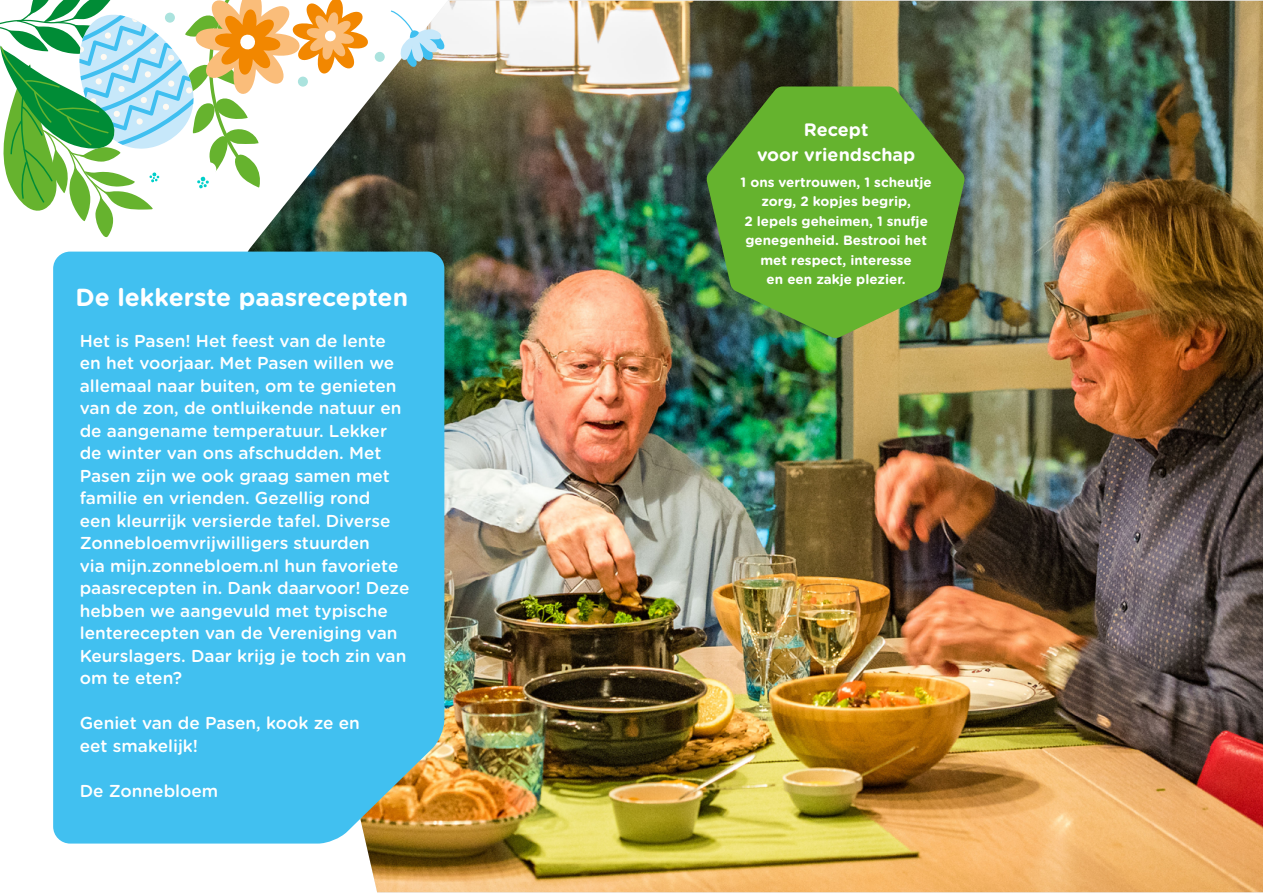
<style>
.page{position:relative;width:1263px;height:893px;background:#fff}
.page>*{position:absolute;margin:0;border:0;box-sizing:border-box;transform-origin:0 0}
.t1{font:700 24.75px "Gotham Rounded";color:#fff}
.t2{font:700 18px/25px "Gotham Rounded";color:#fff;text-align:center}
.t3{font:500 17.25px/22.5px "Gotham Rounded";color:#fff}
.t4{font:700 13.5px/19.5px "Gotham Rounded";color:#fff;text-align:center}
</style>
<div class="page">
<img style="left:237px;top:1px;width:1026px;height:891px">
<div style="left:53px;top:252px;width:391px;height:591px;background:#41c0f0"></div>
<svg style="left:391px;top:11px;width:55px;height:57px"></svg>
<svg style="left:0;top:0;width:369px;height:238px"></svg>
<div style="left:298px;top:77px;width:10px;height:10px;background:#abe3de;border-radius:50%"></div>
<div style="left:375px;top:52px;width:10px;height:10px;background:#abe3de;border-radius:50%"></div>
<div style="left:165px;top:13px;width:10px;height:10px;background:#abe3de;border-radius:50%"></div>
<img style="left:706px;top:86px;width:259px;height:252px">
<h1 class="t1" style="left:75px;top:279px;width:334px">De lekkerste paasrecepten</h1>
<p class="t3" style="left:80px;top:329px;width:331px">Het is Pasen! Het feest van de lente en het voorjaar. Met Pasen willen we allemaal naar buiten, om te genieten van de zon, de ontluikende natuur en de aangename temperatuur. Lekker de winter van ons afschudden. Met Pasen zijn we ook graag samen met familie en vrienden. Gezellig rond<br>een kleurrijk versierde tafel. Diverse Zonnebloemvrijwilligers stuurden<br>via mijn.zonnebloem.nl hun favoriete paasrecepten in. Dank daarvoor! Deze hebben we aangevuld met typische lenterecepten van de Vereniging van Keurslagers. Daar krijg je toch zin van om te eten?</p>
<p class="t3" style="left:80px;top:711px;width:282px">Geniet van de Pasen, kook ze en eet smakelijk!</p>
<p class="t3" style="left:80px;top:778px;width:140px">De Zonnebloem</p>
<p class="t2" style="left:757px;top:116px;width:160px">Recept<br>voor vriendschap</p>
<p class="t4" style="left:741px;top:172px;width:193px">1 ons vertrouwen, 1 scheutje zorg, 2 kopjes begrip,<br>2 lepels geheimen, 1 snufje genegenheid. Bestrooi het met respect, interesse<br>en een zakje plezier.</p>
</div>
